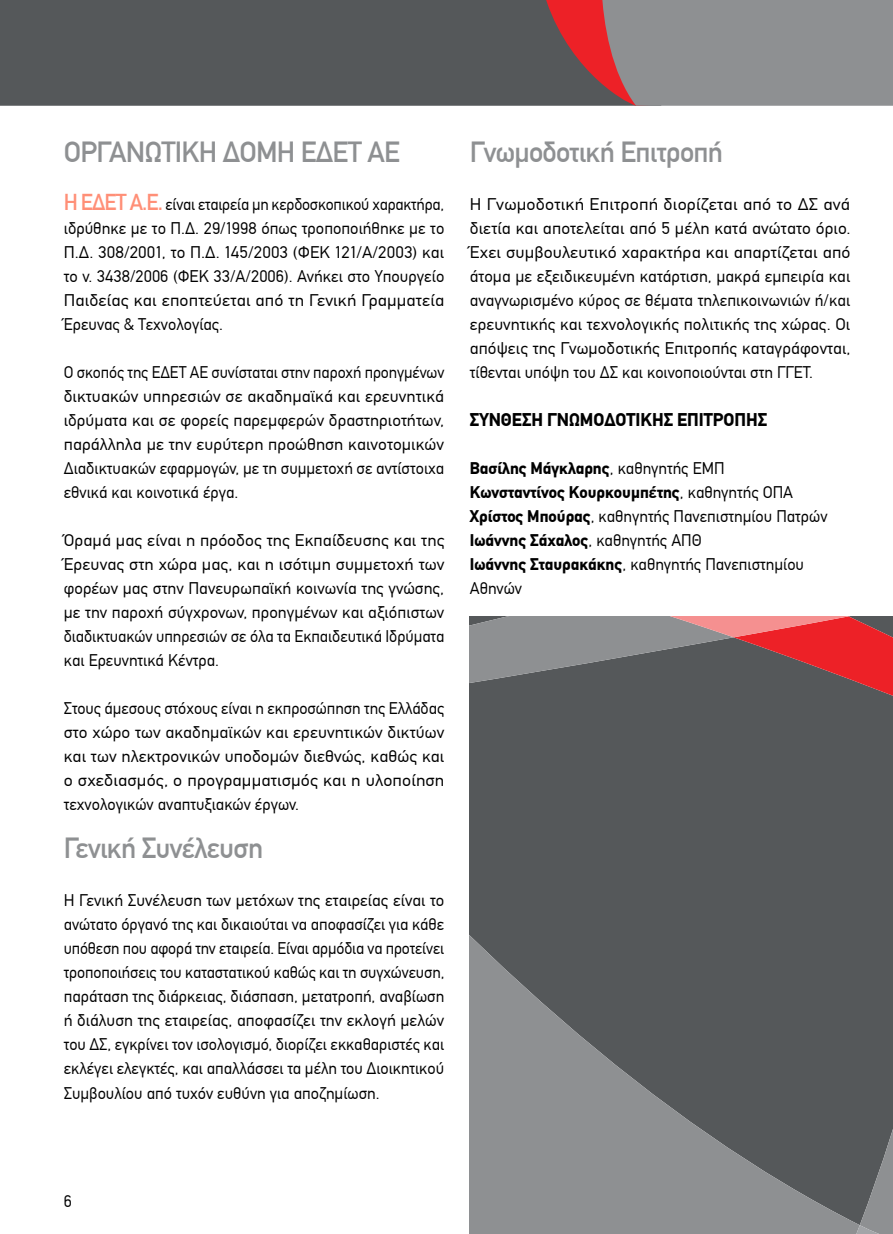
<style>
.page{position:relative;width:893px;height:1234px;background:#fff}
.page>*{position:absolute;margin:0;border:0;box-sizing:border-box;transform-origin:0 0}
.t1{font:28.5px "CF Din";letter-spacing:-.025em;color:#8e9092}
.t2{font:700 18px "CF Din";color:#000}
.t3{font:16.5px/24px "CF Din";color:#000;text-align:justify}
.t4{font:16.5px/24px "CF Din";color:#000;text-align:justify;scale:1.1 1}
.t5{font:16.5px/24px "CF Din";color:#000;text-align:justify;scale:1.07 1}
.s1{font-size:22.5px;color:#ff8f77}
.s2{font-weight:700}
</style>
<div class="page">
<div style="left:0;top:0;width:542px;height:106px;background:#55585a"></div>
<svg style="left:542px;top:0;width:351px;height:106px"></svg>
<div style="left:860px;top:713px;width:33px;height:324px;background:#55585a"></div>
<svg style="left:470px;top:713px;width:390px;height:520px;fill:#55585a"></svg>
<svg style="left:552px;top:1037px;width:341px;height:196px"></svg>
<svg style="left:470px;top:617px;width:423px;height:96px"></svg>
<h1 class="t1" style="left:64px;top:137px;width:338px">ΟΡΓΑΝΩΤΙΚΗ ΔΟΜΗ ΕΔΕΤ ΑΕ</h1>
<p class="t3" style="left:64px;top:192px;width:382px"><span class="s1">Η ΕΔΕΤ Α.Ε.</span> είναι εταιρεία μη κερδοσκοπικού χαρακτήρα, ιδρύθηκε με το Π.Δ. 29/1998 όπως τροποποιήθηκε με το Π.Δ. 308/2001, το Π.Δ. 145/2003 (ΦΕΚ 121/Α/2003) και το ν. 3438/2006 (ΦΕΚ 33/Α/2006). Ανήκει στο Υπουργείο Παιδείας και εποπτεύεται από τη Γενική Γραμματεία Έρευνας &amp; Τεχνολογίας.</p>
<p class="t3" style="left:64px;top:360px;width:382px">Ο σκοπός της ΕΔΕΤ ΑΕ συνίσταται στην παροχή προηγμένων δικτυακών υπηρεσιών σε ακαδημαϊκά και ερευνητικά ιδρύματα και σε φορείς παρεμφερών δραστηριοτήτων, παράλληλα με την ευρύτερη προώθηση καινοτομικών Διαδικτυακών εφαρμογών, με τη συμμετοχή σε αντίστοιχα εθνικά και κοινοτικά έργα.</p>
<p class="t5" style="left:64px;top:528px;width:357px">Όραμά μας είναι η πρόοδος της Εκπαίδευσης και της Έρευνας στη χώρα μας, και η ισότιμη συμμετοχή των φορέων μας στην Πανευρωπαϊκή κοινωνία της γνώσης, με την παροχή σύγχρονων, προηγμένων και αξιόπιστων διαδικτυακών υπηρεσιών σε όλα τα Εκπαιδευτικά Ιδρύματα και Ερευνητικά Κέντρα.</p>
<p class="t3" style="left:64px;top:696px;width:382px">Στους άμεσους στόχους είναι η εκπροσώπηση της Ελλάδας στο χώρο των ακαδημαϊκών και ερευνητικών δικτύων και των ηλεκτρονικών υποδομών διεθνώς, καθώς και ο σχεδιασμός, ο προγραμματισμός και η υλοποίηση τεχνολογικών αναπτυξιακών έργων.</p>
<h1 class="t1" style="left:64px;top:833px;width:201px">Γενική Συνέλευση</h1>
<p class="t3" style="left:64px;top:888px;width:382px">Η Γενική Συνέλευση των μετόχων της εταιρείας είναι το ανώτατο όργανό της και δικαιούται να αποφασίζει για κάθε υπόθεση που αφορά την εταιρεία. Είναι αρμόδια να προτείνει τροποποιήσεις του καταστατικού καθώς και τη συγχώνευση, παράταση της διάρκειας, διάσπαση, μετατροπή, αναβίωση ή διάλυση της εταιρείας, αποφασίζει την εκλογή μελών του ΔΣ, εγκρίνει τον ισολογισμό, διορίζει εκκαθαριστές και εκλέγει ελεγκτές, και απαλλάσσει τα μέλη του Διοικητικού Συμβουλίου από τυχόν ευθύνη για αποζημίωση.</p>
<h1 class="t1" style="left:470px;top:137px;width:255px">Γνωμοδοτική Επιτροπή</h1>
<p class="t4" style="left:470px;top:193px;width:348px">Η Γνωμοδοτική Επιτροπή διορίζεται από το ΔΣ ανά διετία και αποτελείται από 5 μέλη κατά ανώτατο όριο.<br>Έχει συμβουλευτικό χαρακτήρα και απαρτίζεται από άτομα με εξειδικευμένη κατάρτιση, μακρά εμπειρία και αναγνωρισμένο κύρος σε θέματα τηλεπικοινωνιών ή/και ερευνητικής και τεχνολογικής πολιτικής της χώρας. Οι απόψεις της Γνωμοδοτικής Επιτροπής καταγράφονται, τίθενται υπόψη του ΔΣ και κοινοποιούνται στη ΓΓΕΤ.</p>
<p class="t2" style="left:470px;top:410px;width:299px">ΣΥΝΘΕΣΗ ΓΝΩΜΟΔΟΤΙΚΗΣ ΕΠΙΤΡΟΠΗΣ</p>
<p class="t3" style="left:470px;top:457px;width:359px;text-align:left"><span class="s2">Βασίλης Μάγκλαρης</span>, καθηγητής ΕΜΠ<br><span class="s2">Κωνσταντίνος Κουρκουμπέτης</span>, καθηγητής ΟΠΑ <span class="s2">Χρίστος Μπούρας</span>, καθηγητής Πανεπιστημίου Πατρών <span class="s2">Ιωάννης Σάχαλος</span>, καθηγητής ΑΠΘ<br><span class="s2">Ιωάννης Σταυρακάκης</span>, καθηγητής Πανεπιστημίου Αθηνών</p>
<p class="t3" style="left:64px;top:1189px;width:10px">6</p>
</div>
